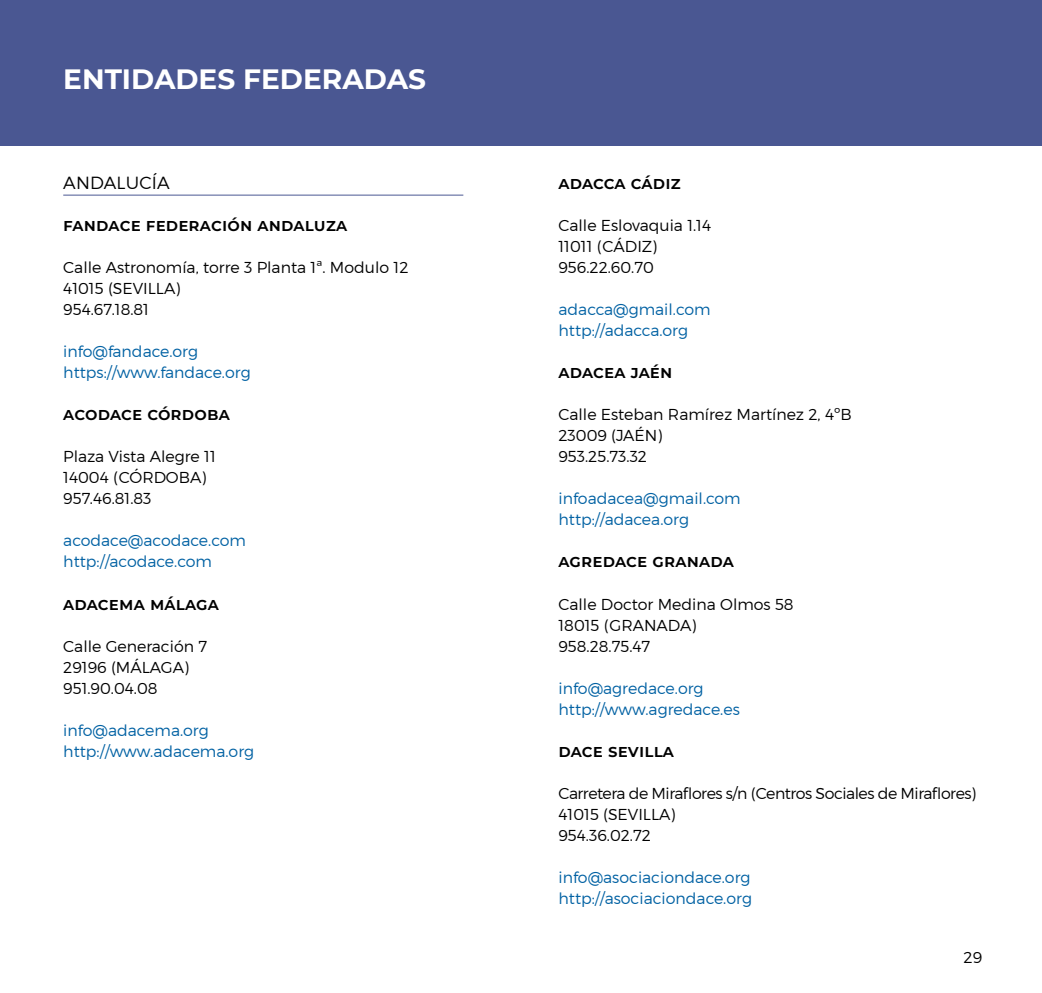
<style>
.page{position:relative;width:1042px;height:993px;background:#fff}
.page>*{position:absolute;margin:0;border:0;box-sizing:border-box;transform-origin:0 0}
.t1{font:700 28px "Montserrat";color:#fff}
.t2{font:600 17.5px "Montserrat";letter-spacing:.01em;color:#000}
.t3{font:300 17.5px "Montserrat";letter-spacing:.01em;color:#000}
.t4{font:300 15.75px/21px "Montserrat";color:#000}
.t5{font:300 15.75px/21px "Montserrat";color:#0061a3}
.t6{font:300 15.75px/21px "Montserrat";letter-spacing:-.03em;color:#000}
</style>
<div class="page">
<div style="left:0;top:0;width:1042px;height:145px;background:#4a5792"></div>
<hr style="left:63px;top:195px;width:400px;height:1px;background:#4a5792">
<h1 class="t1" style="left:63px;top:61px;width:364px">ENTIDADES FEDERADAS</h1>
<p class="t3" style="left:63px;top:172px;width:108px">ANDALUCÍA</p>
<p class="t2" style="left:63px;top:213px;width:285px">FANDACE FEDERACIÓN ANDALUZA</p>
<p class="t4" style="left:63px;top:257px;width:347px">Calle Astronomía, torre 3 Planta 1ª. Modulo 12<br>41015 (SEVILLA)<br>954.67.18.81</p>
<p class="t5" style="left:63px;top:341px;width:189px">info@fandace.org https://www.fandace.org</p>
<p class="t2" style="left:63px;top:402px;width:168px">ACODACE CÓRDOBA</p>
<p class="t4" style="left:63px;top:446px;width:154px">Plaza Vista Alegre 11<br>14004 (CÓRDOBA)<br>957.46.81.83</p>
<p class="t5" style="left:63px;top:530px;width:184px">acodace@acodace.com http://acodace.com</p>
<p class="t2" style="left:63px;top:591px;width:157px">ADACEMA MÁLAGA</p>
<p class="t4" style="left:63px;top:635px;width:145px">Calle Generación 7<br>29196 (MÁLAGA)<br>951.90.04.08</p>
<p class="t5" style="left:63px;top:719px;width:192px">info@adacema.org http://www.adacema.org</p>
<p class="t2" style="left:558px;top:171px;width:124px">ADACCA CÁDIZ</p>
<p class="t4" style="left:558px;top:215px;width:154px">Calle Eslovaquia 1.14<br>11011 (CÁDIZ)<br>956.22.60.70</p>
<p class="t5" style="left:558px;top:299px;width:154px">adacca@gmail.com http://adacca.org</p>
<p class="t2" style="left:558px;top:360px;width:115px">ADACEA JAÉN</p>
<p class="t4" style="left:558px;top:404px;width:295px">Calle Esteban Ramírez Martínez 2, 4ºB<br>23009 (JAÉN)<br>953.25.73.32</p>
<p class="t5" style="left:558px;top:488px;width:184px">infoadacea@gmail.com http://adacea.org</p>
<p class="t2" style="left:558px;top:549px;width:177px">AGREDACE GRANADA</p>
<p class="t4" style="left:558px;top:593px;width:237px">Calle Doctor Medina Olmos 58<br>18015 (GRANADA)<br>958.28.75.47</p>
<p class="t5" style="left:558px;top:677px;width:183px">info@agredace.org http://www.agredace.es</p>
<p class="t2" style="left:558px;top:738px;width:117px">DACE SEVILLA</p>
<p class="t6" style="left:558px;top:782px;width:419px">Carretera de Miraflores s/n (Centros Sociales de Miraflores)<br>41015 (SEVILLA)<br>954.36.02.72</p>
<p class="t5" style="left:558px;top:866px;width:195px">info@asociaciondace.org http://asociaciondace.org</p>
<p class="t4" style="left:963px;top:946px;width:20px">29</p>
</div>
